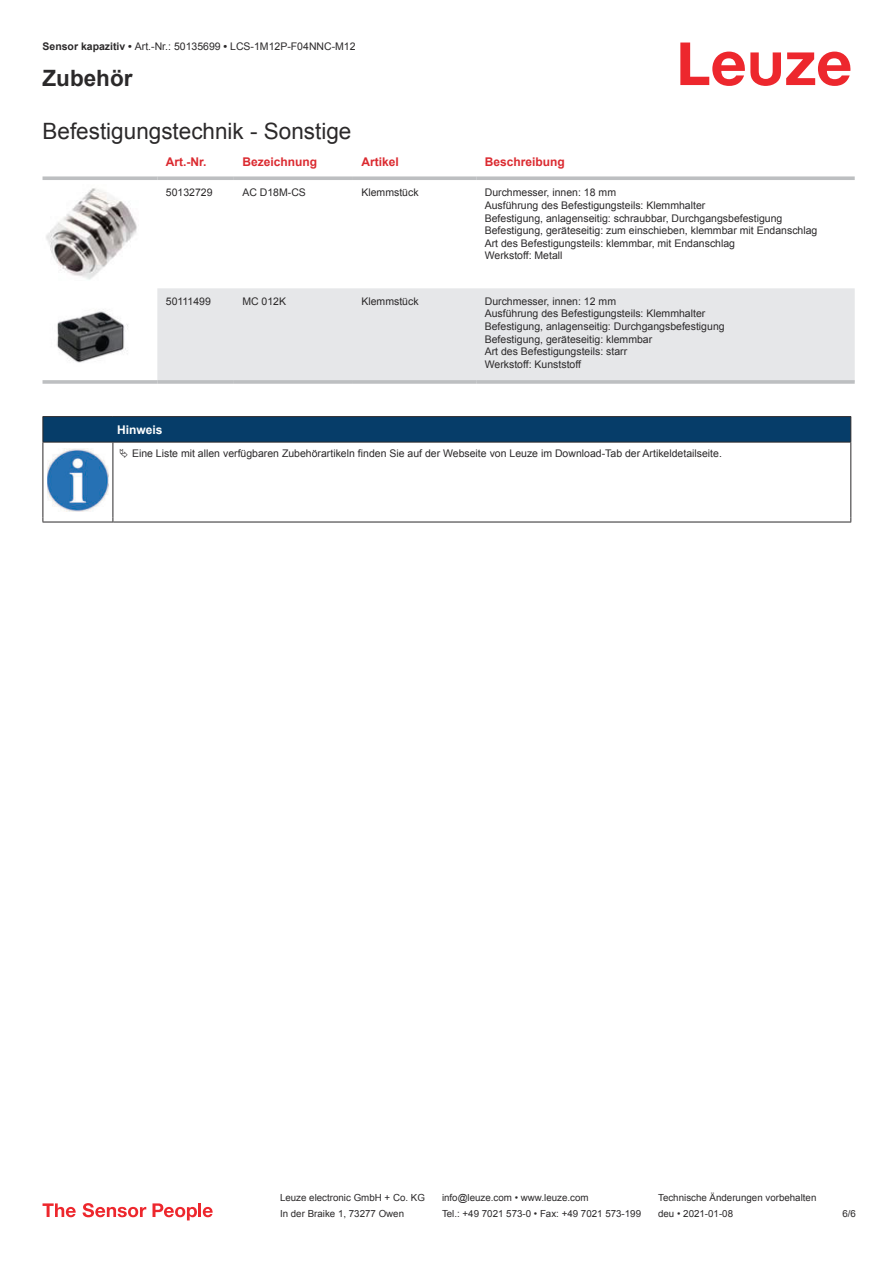
<style>
.page{position:relative;width:893px;height:1263px;background:#fff}
.page>*{position:absolute;margin:0;border:0;box-sizing:border-box;transform-origin:0 0}
.t1{font:22.5px "Arial";color:#2b292a}
.t2{font:700 22.5px "Arial";color:#2b292a}
.t3{font:700 12px "Arial";color:#db2a30}
.t4{font:700 12px "Arial";color:#fff}
.t5{font:10.5px/12.6px "Arial";color:#2b292a}
.t6{font:9.75px "Arial";color:#2b292a}
.s1{font-weight:700}
</style>
<div class="page">
<svg style="left:680px;top:43px;width:170px;height:43px"></svg>
<div style="left:157px;top:288px;width:698px;height:92px;background:#e6e7e9"></div>
<svg style="left:43px;top:176px;width:114px;height:4px"></svg>
<svg style="left:157px;top:176px;width:77px;height:4px"></svg>
<svg style="left:234px;top:176px;width:119px;height:4px"></svg>
<svg style="left:353px;top:176px;width:123px;height:4px"></svg>
<svg style="left:476px;top:176px;width:379px;height:4px;background:#c4c6c8"></svg>
<hr style="left:43px;top:380px;width:114px;height:4px;background:#bdbfc1">
<hr style="left:157px;top:380px;width:77px;height:4px;background:#bdbfc1">
<svg style="left:234px;top:380px;width:119px;height:4px"></svg>
<svg style="left:353px;top:380px;width:123px;height:4px"></svg>
<hr style="left:476px;top:380px;width:379px;height:4px;background:#bdbfc1">
<img style="left:46px;top:188px;width:91px;height:92px">
<img style="left:56px;top:309px;width:72px;height:54px">
<svg style="left:44px;top:443px;width:806px;height:79px"></svg>
<hr style="left:43px;top:416px;width:70px;height:1px;background:#2b292a">
<hr style="left:43px;top:442px;width:70px;height:1px;background:#2b292a">
<hr style="left:113px;top:416px;width:738px;height:1px;background:#2b292a">
<div style="left:43px;top:417px;width:808px;height:25px;background:#063d69"></div>
<hr style="left:113px;top:442px;width:738px;height:1px;background:#2b292a">
<hr style="left:43px;top:442px;width:1px;height:75px;background:#2b292a">
<hr style="left:113px;top:442px;width:1px;height:75px;background:#2b292a">
<hr style="left:850px;top:442px;width:1px;height:75px;background:#2b292a">
<hr style="left:43px;top:522px;width:70px;height:1px;background:#2b292a">
<hr style="left:113px;top:522px;width:738px;height:1px;background:#2b292a">
<img style="left:47px;top:448px;width:61px;height:63px">
<div style="left:115px;top:443px;width:734px;height:20px;background:#fff"></div>
<svg style="left:43px;top:1203px;width:33px;height:14px"></svg>
<svg style="left:83px;top:1203px;width:63px;height:14px"></svg>
<svg style="left:153px;top:1203px;width:44px;height:17px"></svg>
<hr style="left:198px;top:1203px;width:3px;height:14px;background:#ed272d">
<svg style="left:203px;top:1207px;width:10px;height:10px"></svg>
<p class="t5" style="left:43px;top:41px;width:315px"><span class="s1">Sensor kapazitiv •</span> Art.-Nr.: 50135699 <span class="s1">•</span> LCS-1M12P-F04NNC-M12</p>
<h1 class="t2" style="left:43px;top:69px;width:92px">Zubehör</h1>
<h1 class="t1" style="left:43px;top:123px;width:310px">Befestigungstechnik - Sonstige</h1>
<p class="t3" style="left:166px;top:157px;width:42px">Art.-Nr.</p>
<p class="t3" style="left:242px;top:157px;width:76px">Bezeichnung</p>
<p class="t3" style="left:361px;top:157px;width:39px">Artikel</p>
<p class="t3" style="left:485px;top:157px;width:82px">Beschreibung</p>
<p class="t5" style="left:166px;top:187px;width:48px">50132729</p>
<p class="t5" style="left:242px;top:187px;width:65px">AC D18M-CS</p>
<p class="t5" style="left:361px;top:187px;width:59px">Klemmstück</p>
<p class="t5" style="left:485px;top:187px;width:334px">Durchmesser, innen: 18 mm<br>Ausführung des Befestigungsteils: Klemmhalter<br>Befestigung, anlagenseitig: schraubbar, Durchgangsbefestigung Befestigung, geräteseitig: zum einschieben, klemmbar mit Endanschlag Art des Befestigungsteils: klemmbar, mit Endanschlag<br>Werkstoff: Metall</p>
<p class="t5" style="left:166px;top:296px;width:47px">50111499</p>
<p class="t5" style="left:242px;top:296px;width:45px">MC 012K</p>
<p class="t5" style="left:361px;top:296px;width:59px">Klemmstück</p>
<p class="t5" style="left:485px;top:296px;width:241px">Durchmesser, innen: 12 mm<br>Ausführung des Befestigungsteils: Klemmhalter Befestigung, anlagenseitig: Durchgangsbefestigung Befestigung, geräteseitig: klemmbar<br>Art des Befestigungsteils: starr<br>Werkstoff: Kunststoff</p>
<p class="t4" style="left:117px;top:424px;width:47px">Hinweis</p>
<p class="t5" style="left:132px;top:448px;width:591px">Eine Liste mit allen verfügbaren Zubehörartikeln finden Sie auf der Webseite von Leuze im Download-Tab der Artikeldetailseite.</p>
<p class="t6" style="left:280px;top:1194px;width:146px">Leuze electronic GmbH + Co. KG</p>
<p class="t6" style="left:442px;top:1194px;width:148px">info@leuze.com • www.leuze.com</p>
<p class="t6" style="left:658px;top:1194px;width:160px">Technische Änderungen vorbehalten</p>
<p class="t6" style="left:280px;top:1210px;width:126px">In der Braike 1, 73277 Owen</p>
<p class="t6" style="left:442px;top:1210px;width:201px">Tel.: +49 7021 573-0 • Fax: +49 7021 573-199</p>
<p class="t6" style="left:658px;top:1210px;width:76px">deu • 2021-01-08</p>
<p class="t6" style="left:842px;top:1210px;width:15px">6 /6</p>
</div>
